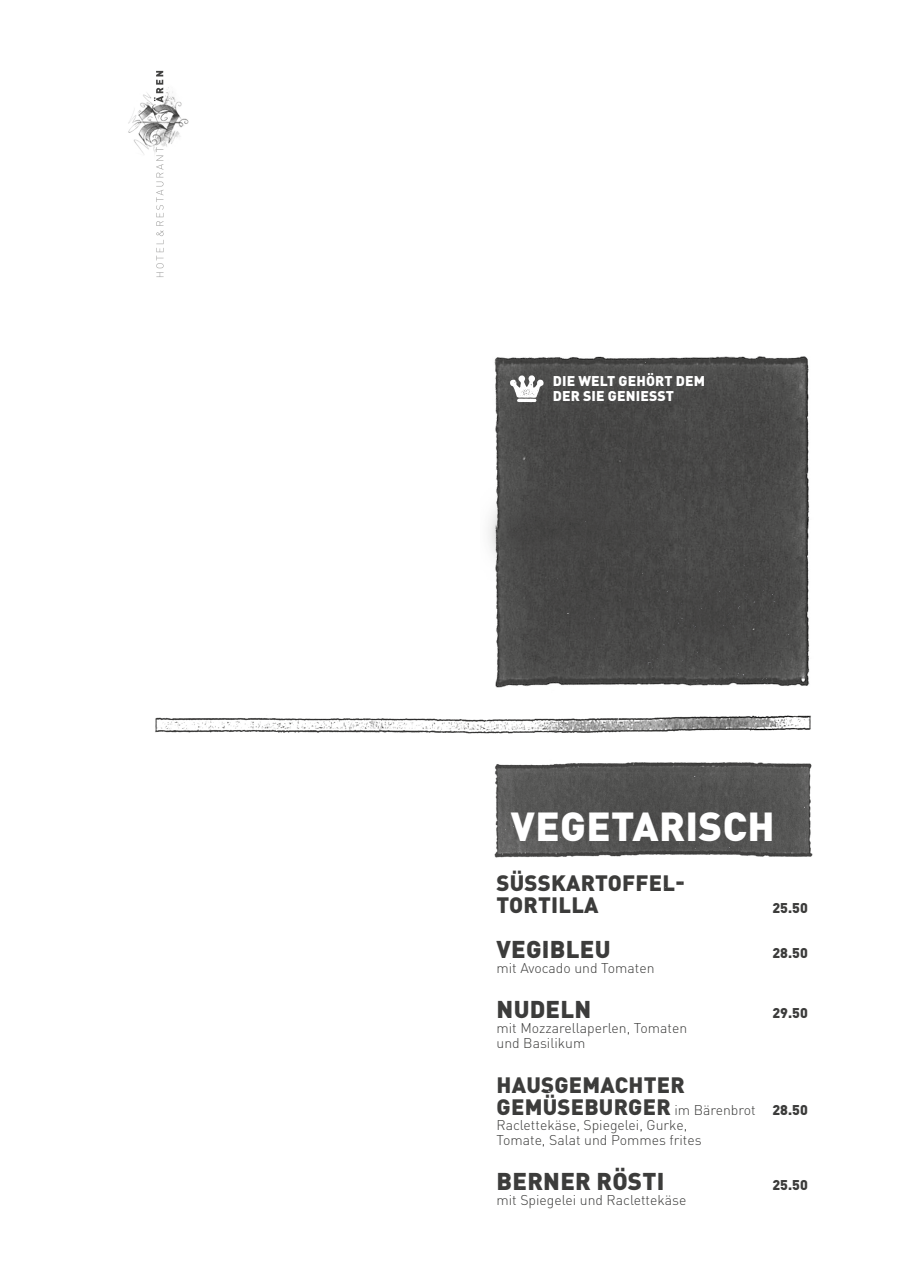
<style>
.page{position:relative;width:908px;height:1276px;background:#fff}
.page>*{position:absolute;margin:0;border:0;box-sizing:border-box;transform-origin:0 0}
.t1{font:900 40px "DIN Pro";letter-spacing:.01em;color:#fff}
.t2{font:900 24px "DIN Pro";letter-spacing:.01em;color:#3c3c3b}
.t3{font:900 22px/22px "DIN Pro";letter-spacing:.01em;color:#3c3c3b}
.t4{font:300 14px/15px "DIN Pro";color:#3c3c3b}
.t5{font:900 14px "DIN Pro";letter-spacing:.01em;color:#fff}
.t6{font:900 14px "DIN Pro";color:#3c3c3b}
.s1{font-weight:300;font-size:14px}
.s2{font-size:14px}
</style>
<div class="page">
<img style="left:128px;top:70px;width:685px;height:788px">
<p class="t5" style="left:552px;top:371px;width:154px">DIE WELT GEHÖRT DEM</p>
<p class="t5" style="left:552px;top:386px;width:123px">DER SIE GENIESST</p>
<p class="t1" style="left:510px;top:799px;width:265px">VEGETARISCH</p>
<p class="t3" style="left:496px;top:871px;width:189px">SÜSSKARTOFFEL-<br>TORTILLA</p>
<p class="t6" style="left:772px;top:898px;width:37px">25.50</p>
<p class="t2" style="left:496px;top:933px;width:115px">VEGIBLEU</p>
<p class="t6" style="left:772px;top:943px;width:37px">28.50</p>
<p class="t4" style="left:496px;top:960px;width:159px">mit Avocado und Tomaten</p>
<p class="t2" style="left:496px;top:993px;width:96px">NUDELN</p>
<p class="t6" style="left:772px;top:1003px;width:37px">29.50</p>
<p class="t4" style="left:496px;top:1020px;width:192px">mit Mozzarellaperlen, Tomaten und Basilikum</p>
<p class="t3" style="left:496px;top:1073px;width:312px">HAUSGEMACHTER<br>GEMÜSEBURGER <span class="s1">im Bärenbrot</span> <span class="s2">28.50</span></p>
<p class="t4" style="left:496px;top:1117px;width:207px">Raclettekäse, Spiegelei, Gurke,<br>Tomate, Salat und Pommes frites</p>
<p class="t2" style="left:496px;top:1165px;width:169px">BERNER RÖSTI</p>
<p class="t6" style="left:772px;top:1175px;width:37px">25.50</p>
<p class="t4" style="left:496px;top:1192px;width:191px">mit Spiegelei und Raclettekäse</p>
</div>
